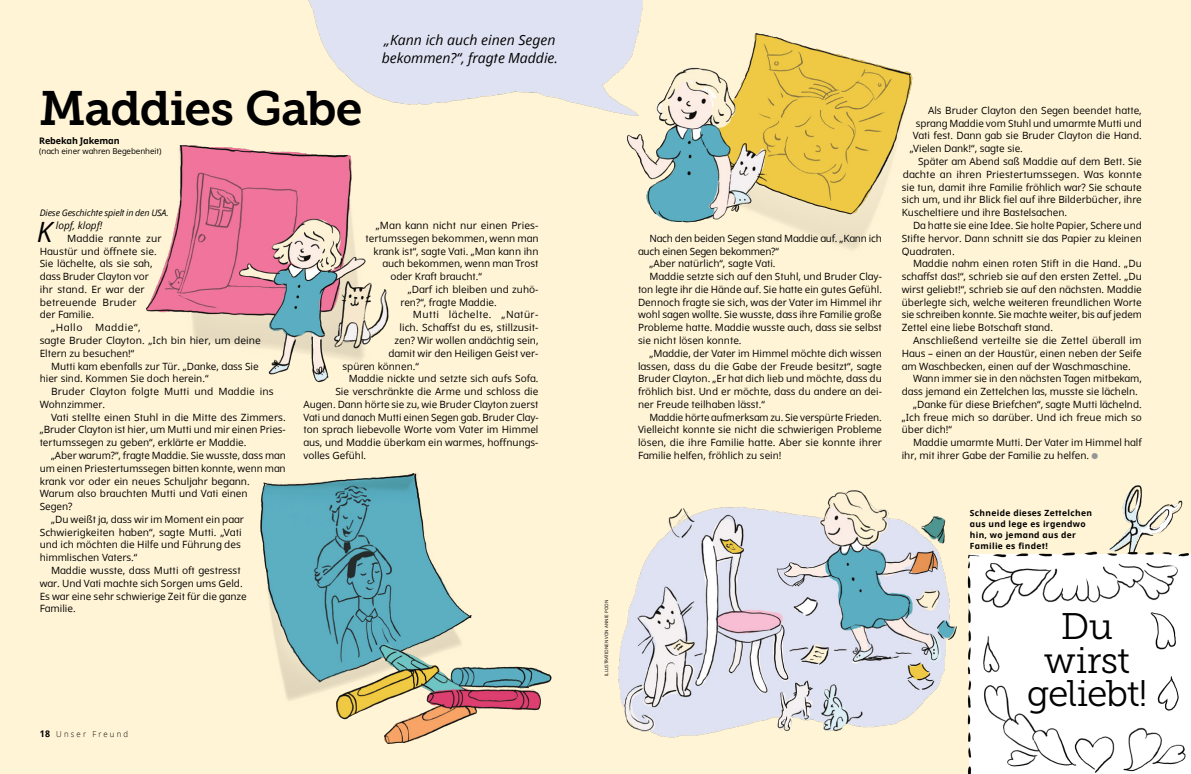
<style>
.page{position:relative;width:1191px;height:774px;background:#fff4d6}
.page>*{position:absolute;margin:0;border:0;box-sizing:border-box;transform-origin:0 0}
.h1_MUSEO_title{font:48px "Museo Slablds Lat 700";letter-spacing:-.025em;color:#000}
.t1{font:36.9px/33.6px "Museo Slablds Lat 300";letter-spacing:-.02em;color:#000;text-align:center}
.p1_first{font:italic 27.9px "Dots Solidlds Lat";color:#000}
.t2{font:italic 14px/18px "Dots Solidlds Lat";color:#000}
.p1{font:10px/12.8px "Dots Solidlds Lat";color:#000}
.p1-2{font:10px/12.8px "Dots Solidlds Lat";letter-spacing:-.02em;color:#000}
.p1-3{font:10px "Dots Solidlds Lat";letter-spacing:.04em;color:#000}
.p1_first-2{font:italic 10px "Dots Solidlds Lat";color:#000}
.p1_bio{font:italic 9px "Dots Solidlds Lat";letter-spacing:-.01em;color:#000}
.p1_author-name{font:700 9px "Dots Solidlds Lat";letter-spacing:-.005em;color:#000}
.p1_aside_info_first__regular{font:700 8.5px/11px "Dots Solidlds Lat";letter-spacing:.04em;color:#000}
.t3{font:300 8.2px "Dots Solidlds Lat";letter-spacing:.28em;color:#000;scale:.95 1}
.p1_author-role{font:8px "Dots Solidlds Lat";letter-spacing:-.005em;color:#000}
.t4{font:4.5px "Dots Solidlds Lat";color:#000}
.s1{font-weight:700;font-size:9.2px}
.s2{font-family:"Ding P Ilds Dpi";font-size:8.5px;color:#969798}
</style>
<div class="page">
<img style="left:618px;top:490px;width:339px;height:248px">
<img style="left:308px;top:0;width:294px;height:110px">
<img style="left:146px;top:3px;width:272px;height:380px">
<img style="left:260px;top:473px;width:292px;height:271px">
<img style="left:602px;top:0;width:311px;height:250px">
<img style="left:1109px;top:485px;width:74px;height:64px">
<img style="left:967px;top:549px;width:224px;height:225px">
<p class="h1_MUSEO_title" style="left:39px;top:70px;width:325px">Maddies Gabe</p>
<p class="p1_author-name" style="left:39px;top:134px;width:82px">Rebekah Jakeman</p>
<p class="p1_author-role" style="left:39px;top:146px;width:124px">(nach einer wahren Begebenheit)</p>
<p class="t2" style="left:382px;top:31px;width:178px">„Kann ich auch einen Segen bekommen?“, fragte Maddie.</p>
<p class="p1_bio" style="left:40px;top:206px;width:131px">Diese Geschichte spielt in den USA.</p>
<p class="p1_first" style="left:37px;top:211px;width:17px">K</p>
<p class="p1_first-2" style="left:56px;top:218px;width:48px">lopf, klopf!</p>
<p class="p1" style="left:40px;top:232px;width:124px;text-indent:27px">Maddie rannte zur<br>Haustür und öffnete sie.<br>Sie lächelte, als sie sah, dass Bruder Clayton vor ihr stand. Er war der betreuende Bruder<br>der Familie.</p>
<p class="p1" style="left:51px;top:321px;width:33px">„Hallo</p>
<p class="p1" style="left:40px;top:321px;width:223px;text-indent:55px">Maddie“,<br>sagte Bruder Clayton. „Ich bin hier, um deine<br>Eltern zu besuchen!“</p>
<p class="p1" style="left:40px;top:360px;width:221px;text-indent:11px">Mutti kam ebenfalls zur Tür. „Danke, dass Sie hier sind. Kommen Sie doch herein.“</p>
<p class="p1" style="left:40px;top:385px;width:236px;text-indent:11px">Bruder Clayton folgte Mutti und Maddie ins<br>Wohnzimmer.</p>
<p class="p1" style="left:40px;top:411px;width:248px;text-align:justify;text-indent:11px">Vati stellte einen Stuhl in die Mitte des Zimmers. „Bruder Clayton ist hier, um Mutti und mir einen Pries&shy;tertumssegen zu geben“, erklärte er Maddie.</p>
<p class="p1" style="left:40px;top:449px;width:247px;text-indent:11px">„Aber warum?“, fragte Maddie. Sie wusste, dass man um einen Priestertumssegen bitten konnte, wenn man krank vor oder ein neues Schuljahr begann.<br>Warum also brauchten Mutti und Vati einen<br>Segen?</p>
<p class="p1" style="left:40px;top:513px;width:206px;text-indent:11px">„Du weißt ja, dass wir im Moment ein paar Schwierigkeiten haben“, sagte Mutti. „Vati und ich möchten die Hilfe und Führung des himmlischen Vaters.“</p>
<p class="p1" style="left:40px;top:564px;width:209px;text-indent:11px">Maddie wusste, dass Mutti oft gestresst war. Und Vati machte sich Sorgen ums Geld.<br>Es war eine sehr schwierige Zeit für die ganze Familie.</p>
<p class="p1" style="left:376px;top:219px;width:164px">„Man kann nicht nur einen Pries-</p>
<p class="p1" style="left:365px;top:232px;width:175px">tertumssegen bekommen, wenn man</p>
<p class="p1" style="left:373px;top:245px;width:167px">krank ist“, sagte Vati. „Man kann ihn</p>
<p class="p1" style="left:382px;top:257px;width:158px">auch bekommen, wenn man Trost</p>
<p class="p1" style="left:390px;top:270px;width:93px">oder Kraft braucht.“</p>
<p class="p1" style="left:400px;top:283px;width:140px;text-indent:7px">„Darf ich bleiben und zuhö&shy;ren?“, fragte Maddie.</p>
<p class="p1-3" style="left:413px;top:307px;width:127px">Mutti lächelte. „Natür-</p>
<p class="p1" style="left:399px;top:321px;width:141px">lich. Schaffst du es, stillzusit-</p>
<p class="p1" style="left:394px;top:334px;width:146px">zen? Wir wollen andächtig sein,</p>
<p class="p1" style="left:388px;top:347px;width:152px">damit wir den Heiligen Geist ver-</p>
<p class="p1" style="left:342px;top:360px;width:78px">spüren können.“</p>
<p class="p1" style="left:349px;top:372px;width:191px">Maddie nickte und setzte sich aufs Sofa.</p>
<p class="p1" style="left:335px;top:385px;width:204px">Sie verschränkte die Arme und schloss die</p>
<p class="p1" style="left:303px;top:398px;width:236px">Augen. Dann hörte sie zu, wie Bruder Clayton zuerst</p>
<p class="p1" style="left:303px;top:411px;width:237px">Vati und danach Mutti einen Segen gab. Bruder Clay-</p>
<p class="p1" style="left:303px;top:423px;width:237px">ton sprach liebevolle Worte vom Vater im Himmel</p>
<p class="p1" style="left:303px;top:436px;width:237px">aus, und Maddie überkam ein warmes, hoffnungs-</p>
<p class="p1" style="left:303px;top:449px;width:64px">volles Gefühl.</p>
<p class="t3" style="left:40px;top:728px;width:94px"><span class="s1">18</span> Unser Freund</p>
<p class="t4" style="left:603px;top:676px;width:78px;rotate:-90deg">ILLUSTRATIONEN VON ANNIE POON</p>
<p class="p1-2" style="left:638px;top:232px;width:245px;text-indent:11px">Nach den beiden Segen stand Maddie auf. „Kann ich auch einen Segen bekommen?“</p>
<p class="p1" style="left:649px;top:257px;width:128px">„Aber natürlich“, sagte Vati.</p>
<p class="p1" style="left:638px;top:270px;width:245px;text-align:justify;text-indent:11px">Maddie setzte sich auf den Stuhl, und Bruder Clay&shy;ton legte ihr die Hände auf. Sie hatte ein gutes Gefühl.<br>Dennoch fragte sie sich, was der Vater im Himmel ihr wohl sagen wollte. Sie wusste, dass ihre Familie große Probleme hatte. Maddie wusste auch, dass sie selbst sie nicht lösen konnte.</p>
<p class="p1" style="left:638px;top:347px;width:245px;text-align:justify;text-indent:11px">„Maddie, der Vater im Himmel möchte dich wissen lassen, dass du die Gabe der Freude besitzt“, sagte Bruder Clayton. „Er hat dich lieb und möchte, dass du fröhlich bist. Und er möchte, dass du andere an dei&shy;ner Freude teilhaben lässt.“</p>
<p class="p1" style="left:638px;top:411px;width:245px;text-align:justify;text-indent:11px">Maddie hörte aufmerksam zu. Sie verspürte Frieden.<br>Vielleicht konnte sie nicht die schwierigen Probleme lösen, die ihre Familie hatte. Aber sie konnte ihrer Familie helfen, fröhlich zu sein!</p>
<p class="p1" style="left:928px;top:104px;width:215px">Als Bruder Clayton den Segen beendet hatte,</p>
<p class="p1" style="left:915px;top:117px;width:228px">sprang Maddie vom Stuhl und umarmte Mutti und</p>
<p class="p1" style="left:912px;top:130px;width:231px">Vati fest. Dann gab sie Bruder Clayton die Hand.</p>
<p class="p1" style="left:909px;top:142px;width:115px">„Vielen Dank!“, sagte sie.</p>
<p class="p1" style="left:901px;top:155px;width:242px;text-align:justify;text-indent:16px">Später am Abend saß Maddie auf dem Bett. Sie dachte an ihren Priestertumssegen. Was konnte sie tun, damit ihre Familie fröhlich war? Sie schaute sich um, und ihr Blick fiel auf ihre Bilderbücher, ihre Kuscheltiere und ihre Bastelsachen.</p>
<p class="p1" style="left:901px;top:219px;width:242px;text-align:justify;text-indent:11px">Da hatte sie eine Idee. Sie holte Papier, Schere und Stifte hervor. Dann schnitt sie das Papier zu kleinen Quadraten.</p>
<p class="p1" style="left:901px;top:257px;width:242px;text-align:justify;text-indent:11px">Maddie nahm einen roten Stift in die Hand. „Du schaffst das!“, schrieb sie auf den ersten Zettel. „Du wirst geliebt!“, schrieb sie auf den nächsten. Maddie überlegte sich, welche weiteren freundlichen Worte sie schreiben konnte. Sie machte weiter, bis auf jedem Zettel eine liebe Botschaft stand.</p>
<p class="p1" style="left:901px;top:334px;width:242px;text-align:justify;text-indent:11px">Anschließend verteilte sie die Zettel überall im Haus – einen an der Haustür, einen neben der Seife am Waschbecken, einen auf der Waschmaschine.</p>
<p class="p1" style="left:901px;top:372px;width:242px;text-indent:11px">Wann immer sie in den nächsten Tagen mitbekam, dass jemand ein Zettelchen las, musste sie lächeln.</p>
<p class="p1" style="left:901px;top:398px;width:242px;text-align:justify;text-indent:11px">„Danke für diese Briefchen“, sagte Mutti lächelnd. „Ich freue mich so darüber. Und ich freue mich so über dich!“</p>
<p class="p1" style="left:901px;top:436px;width:242px;text-indent:11px">Maddie umarmte Mutti. Der Vater im Himmel half ihr, mit ihrer Gabe der Familie zu helfen. <span class="s2">●</span></p>
<p class="p1_aside_info_first__regular" style="left:969px;top:507px;width:124px">Schneide dieses Zettelchen aus und lege es irgendwo hin, wo jemand aus der<br>Familie es findet!</p>
<p class="t1" style="left:1026px;top:608px;width:122px">Du wirst geliebt!</p>
</div>
